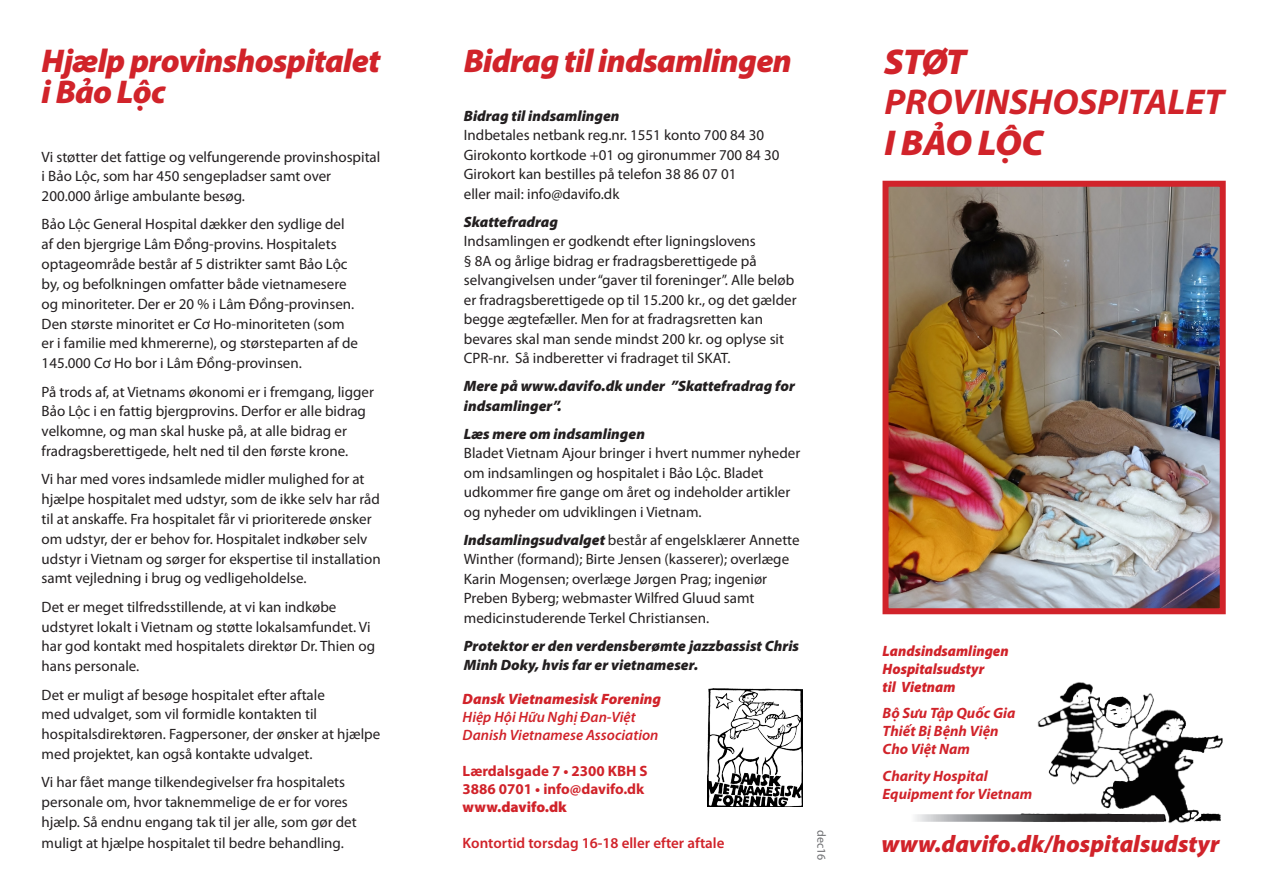
<style>
.page{position:relative;width:1263px;height:893px;background:#fff}
.page>*{position:absolute;margin:0;border:0;box-sizing:border-box;transform-origin:0 0}
.t1{font:italic 700 36px/40.5px "Myriad Pro";letter-spacing:-.005em;color:#d1232a}
.t2{font:italic 900 33px/31.8px "Myriad Pro";letter-spacing:-.02em;color:#d1232a}
.t3{font:italic 900 24px "Myriad Pro";color:#d1232a}
.t4{font:15px/19.8px "Myriad Pro";color:#231f20}
.t5{font:italic 900 15px/19.5px "Myriad Pro";color:#231f20}
.t6{font:italic 700 15px/18px "Myriad Pro";color:#d1232a}
.t7{font:italic 600 15px "Myriad Pro";color:#d1232a}
.t8{font:700 15px "Myriad Pro";color:#d1232a}
.t9{font:italic 900 15px/18px "Myriad Pro";color:#d1232a;scale:.96 1}
.t10{font:600 15px "Myriad Pro";color:#d1232a}
.t11{font:italic 900 15px "Myriad Pro";color:#d1232a}
.t12{font:900 15px "Myriad Pro";color:#d1232a}
.t13{font:12px "Myriad Pro";color:#6c6d70}
.s1{font-weight:900;font-style:italic}
.s2{font-weight:900}
</style>
<div class="page">
<img style="left:889px;top:188px;width:330px;height:419px">
<div style="left:882px;top:181px;width:344px;height:433px;border:6px solid #d1232a"></div>
<img style="left:1021px;top:682px;width:202px;height:141px">
<svg style="left:915px;top:814px;width:249px;height:8px;background:#605f60"></svg>
<img style="left:708px;top:689px;width:94px;height:118px">
<p class="t2" style="left:42px;top:43px;width:340px">Hjælp provinshospitalet i Bảo Lộc</p>
<p class="t4" style="left:42px;top:146px;width:340px">Vi støtter det fattige og velfungerende provinshospital i Bảo Lộc, som har 450 sengepladser samt over<br>200.000 årlige ambulante besøg.</p>
<p class="t4" style="left:42px;top:214px;width:318px">Bảo Lộc General Hospital dækker den sydlige del af den bjergrige Lâm Đồng-provins. Hospitalets optageområde består af 5 distrikter samt Bảo Lộc by, og befolkningen omfatter både vietnamesere og minoriteter. Der er 20 % i Lâm Đồng-provinsen.<br>Den største minoritet er Cơ Ho-minoriteten (som er i familie med khmererne), og størsteparten af de 145.000 Cơ Ho bor i Lâm Đồng-provinsen.</p>
<p class="t4" style="left:42px;top:381px;width:334px">På trods af, at Vietnams økonomi er i fremgang, ligger Bảo Lộc i en fattig bjergprovins. Derfor er alle bidrag velkomne, og man skal huske på, at alle bidrag er fradragsberettigede, helt ned til den første krone.</p>
<p class="t4" style="left:42px;top:469px;width:341px">Vi har med vores indsamlede midler mulighed for at hjælpe hospitalet med udstyr, som de ikke selv har råd til at anskaffe. Fra hospitalet får vi prioriterede ønsker om udstyr, der er behov for. Hospitalet indkøber selv udstyr i Vietnam og sørger for ekspertise til installation samt vejledning i brug og vedligeholdelse.</p>
<p class="t4" style="left:42px;top:597px;width:335px">Det er meget tilfredsstillende, at vi kan indkøbe udstyret lokalt i Vietnam og støtte lokalsamfundet. Vi har god kontakt med hospitalets direktør Dr. Thien og hans personale.</p>
<p class="t4" style="left:42px;top:684px;width:340px">Det er muligt af besøge hospitalet efter aftale<br>med udvalget, som vil formidle kontakten til hospitalsdirektøren. Fagpersoner, der ønsker at hjælpe med projektet, kan også kontakte udvalget.</p>
<p class="t4" style="left:42px;top:772px;width:317px">Vi har fået mange tilkendegivelser fra hospitalets personale om, hvor taknemmelige de er for vores hjælp. Så endnu engang tak til jer alle, som gør det</p>
<p class="t4" style="left:42px;top:833px;width:304px">muligt at hjælpe hospitalet til bedre behandling.</p>
<p class="t2" style="left:464px;top:43px;width:330px">Bidrag til indsamlingen</p>
<p class="t4" style="left:464px;top:106px;width:317px"><span class="s1">Bidrag til indsamlingen<br></span>Indbetales netbank reg.nr. 1551 konto 700 84 30<br>Girokonto kortkode +01 og gironummer 700 84 30<br>Girokort kan bestilles på telefon 38 86 07 01<br>eller mail: info@davifo.dk</p>
<p class="t4" style="left:464px;top:212px;width:334px"><span class="s1">Skattefradrag<br></span>Indsamlingen er godkendt efter ligningslovens<br>§ 8A og årlige bidrag er fradragsberettigede på selvangivelsen under “gaver til foreninger”. Alle beløb er fradragsberettigede op til 15.200 kr., og det gælder begge ægtefæller. Men for at fradragsretten kan bevares skal man sende mindst 200 kr. og oplyse sit CPR-nr. Så indberetter vi fradraget til SKAT.</p>
<p class="t5" style="left:464px;top:376px;width:332px">Mere på www.davifo.dk under ”Skattefradrag for indsamlinger”.</p>
<p class="t4" style="left:464px;top:424px;width:338px"><span class="s1">Læs mere om indsamlingen<br></span>Bladet Vietnam Ajour bringer i hvert nummer nyheder om indsamlingen og hospitalet i Bảo Lộc. Bladet udkommer fire gange om året og indeholder artikler og nyheder om udviklingen i Vietnam.</p>
<p class="t4" style="left:464px;top:530px;width:337px"><span class="s1">Indsamlingsudvalget</span> består af engelsklærer Annette Winther (formand); Birte Jensen (kasserer); overlæge Karin Mogensen; overlæge Jørgen Prag; ingeniør Preben Byberg; webmaster Wilfred Gluud samt medicinstuderende Terkel Christiansen.</p>
<p class="t5" style="left:464px;top:635px;width:337px">Protektor er den verdensberømte jazzbassist Chris<br>Minh Doky, hvis far er vietnameser.</p>
<p class="t11" style="left:463px;top:689px;width:200px">Dansk Vietnamesisk Forening</p>
<p class="t7" style="left:463px;top:708px;width:175px">Hiệp Hội Hữu Nghị Đan-Việt</p>
<p class="t7" style="left:463px;top:726px;width:197px">Danish Vietnamese Association</p>
<p class="t8" style="left:463px;top:761px;width:186px">Lærdalsgade 7 • 2300 KBH S</p>
<p class="t8" style="left:463px;top:779px;width:183px">3886 0701 • info@davifo.dk</p>
<p class="t12" style="left:463px;top:797px;width:106px">www.davifo.dk</p>
<p class="t10" style="left:463px;top:834px;width:263px">Kontortid torsdag 16-18 eller efter aftale</p>
<p class="t13" style="left:829px;top:830px;width:32px;rotate:90deg">dec16</p>
<p class="t1" style="left:884px;top:40px;width:341px"><span class="s2">STØT<br></span>PROVINSHOSPITALET<br><span class="s2">I BẢO LỘC</span></p>
<p class="t9" style="left:882px;top:641px;width:133px">Landsindsamlingen<br>Hospitalsudstyr<br>til Vietnam</p>
<p class="t6" style="left:882px;top:704px;width:134px">Bộ Sưu Tập Quốc Gia<br>Thiết Bị Bệnh Viện<br>Cho Việt Nam</p>
<p class="t6" style="left:882px;top:766px;width:151px">Charity Hospital<br>Equipment for Vietnam</p>
<p class="t3" style="left:881px;top:827px;width:340px">www.davifo.dk/hospitalsudstyr</p>
</div>
